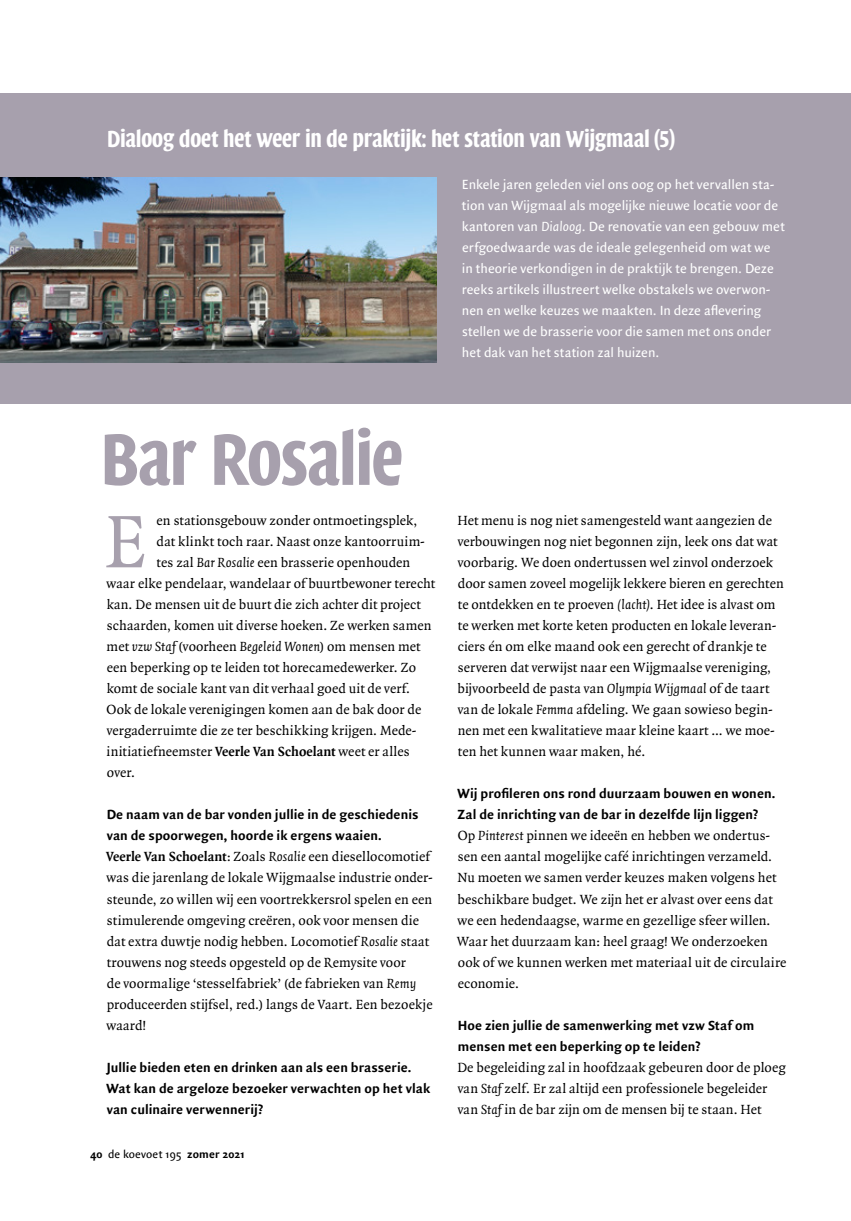
<style>
.page{position:relative;width:851px;height:1221px;background:#fff}
.page>*{position:absolute;margin:0;border:0;box-sizing:border-box;transform-origin:0 0}
.bodytekst{font:79.8px "Quadraat OT";color:#a7a0ad}
.titel_Artikel{font:600 75px "Quadraat Sa Disp OT";letter-spacing:-.02em;color:#a7a0ad}
.ondertitel_Artikel{font:600 24px "Quadraat Sa Disp OT";letter-spacing:-.005em;color:#fff}
.bodytekst-2{font:14.25px/21px "Quadraat OT";letter-spacing:.005em;color:#000}
.bodytekst_2{font:14.25px/21px "Quadraat Sans OT";color:#fff}
.bodytekst-3{font:14.25px/21px "Quadraat Sans OT Bld";letter-spacing:.005em;color:#000}
.t1{font:12px "Quadraat Sans OT";letter-spacing:.01em;color:#000}
.s1{font-style:italic}
.s2{font-weight:700}
.s3{font-family:"Quadraat Sans OT Bld"}
</style>
<div class="page">
<div style="left:0;top:94px;width:850px;height:310px;background:#a7a0ad"></div>
<img style="left:0;top:178px;width:436px;height:184px">
<p class="ondertitel_Artikel" style="left:107px;top:125px;width:569px">Dialoog doet het weer in de praktijk: het station van Wijgmaal (5)</p>
<p class="bodytekst_2" style="left:461px;top:174px;width:324px">Enkele jaren geleden viel ons oog op het vervallen sta&shy;tion van Wijgmaal als mogelijke nieuwe locatie voor de kantoren van <span class="s1">Dialoog</span>. De renovatie van een gebouw met erfgoedwaarde was de ideale gelegenheid om wat we<br>in theorie verkondigen in de praktijk te brengen. Deze reeks artikels illustreert welke obstakels we overwon&shy;nen en welke keuzes we maakten. In deze aflevering stellen we de brasserie voor die samen met ons onder het dak van het station zal huizen.</p>
<p class="titel_Artikel" style="left:101px;top:416px;width:304px">Bar Rosalie</p>
<p class="bodytekst" style="left:105px;top:498px;width:45px">E</p>
<p class="bodytekst-2" style="left:157px;top:510px;width:262px">en stationsgebouw zonder ontmoetingsplek,</p>
<p class="bodytekst-2" style="left:157px;top:531px;width:270px">dat klinkt toch raar. Naast onze kantoorruim-</p>
<p class="bodytekst-2" style="left:156px;top:552px;width:255px">tes zal <span class="s1">Bar Rosalie</span> een brasserie openhouden</p>
<p class="bodytekst-2" style="left:106px;top:573px;width:330px">waar elke pendelaar, wandelaar of buurtbewoner terecht</p>
<p class="bodytekst-2" style="left:107px;top:594px;width:315px">kan. De mensen uit de buurt die zich achter dit project</p>
<p class="bodytekst-2" style="left:107px;top:615px;width:326px">schaarden, komen uit diverse hoeken. Ze werken samen</p>
<p class="bodytekst-2" style="left:107px;top:636px;width:315px">met <span class="s1">vzw Staf</span> (voorheen <span class="s1">Begeleid Wonen</span>) om mensen met</p>
<p class="bodytekst-2" style="left:107px;top:657px;width:311px">een beperking op te leiden tot horecamedewerker. Zo</p>
<p class="bodytekst-2" style="left:107px;top:678px;width:305px">komt de sociale kant van dit verhaal goed uit de verf.</p>
<p class="bodytekst-2" style="left:107px;top:699px;width:316px">Ook de lokale verenigingen komen aan de bak door de</p>
<p class="bodytekst-2" style="left:107px;top:720px;width:311px">vergaderruimte die ze ter beschikking krijgen. Mede-</p>
<p class="bodytekst-2" style="left:107px;top:741px;width:304px">initiatiefneemster <span class="s2">Veerle Van Schoelant</span> weet er alles</p>
<p class="bodytekst-2" style="left:107px;top:762px;width:30px">over.</p>
<p class="bodytekst-3" style="left:107px;top:804px;width:313px">De naam van de bar vonden jullie in de geschiedenis van de spoorwegen, hoorde ik ergens waaien.</p>
<p class="bodytekst-2" style="left:106px;top:846px;width:328px"><span class="s2">Veerle Van Schoelant</span>: Zoals <span class="s1">Rosalie</span> een diesellocomotief was die jarenlang de lokale Wijgmaalse industrie onder&shy;steunde, zo willen wij een voortrekkersrol spelen en een stimulerende omgeving creëren, ook voor mensen die dat extra duwtje nodig hebben. Locomotief <span class="s1">Rosalie</span> staat trouwens nog steeds opgesteld op de Remysite voor<br>de voormalige ‘stesselfabriek’ (de fabrieken van <span class="s1">Remy </span>produceerden stijfsel, red.) langs de Vaart. Een bezoekje waard!</p>
<p class="bodytekst-3" style="left:107px;top:1056px;width:325px">Jullie bieden eten en drinken aan als een brasserie.<br>Wat kan de argeloze bezoeker verwachten op het vlak van culinaire verwennerij?</p>
<p class="t1" style="left:90px;top:1146px;width:156px"><span class="s3">40</span> de koevoet 195 <span class="s3">zomer 2021</span></p>
<p class="bodytekst-2" style="left:457px;top:510px;width:328px">Het menu is nog niet samengesteld want aangezien de verbouwingen nog niet begonnen zijn, leek ons dat wat voorbarig. We doen ondertussen wel zinvol onderzoek door samen zoveel mogelijk lekkere bieren en gerechten te ontdekken en te proeven <span class="s1">(lacht)</span>. Het idee is alvast om te werken met korte keten producten en lokale leveran&shy;ciers én om elke maand ook een gerecht of drankje te serveren dat verwijst naar een Wijgmaalse vereniging, bijvoorbeeld de pasta van <span class="s1">Olympia Wijgmaal</span> of de taart van de lokale <span class="s1">Femma</span> afdeling. We gaan sowieso begin&shy;nen met een kwalitatieve maar kleine kaart ... we moe&shy;ten het kunnen waar maken, hé.</p>
<p class="bodytekst-3" style="left:457px;top:783px;width:319px">Wij profileren ons rond duurzaam bouwen en wonen.<br>Zal de inrichting van de bar in dezelfde lijn liggen?</p>
<p class="bodytekst-2" style="left:457px;top:825px;width:331px">Op <span class="s1">Pinterest</span> pinnen we ideeën en hebben we ondertus&shy;sen een aantal mogelijke café inrichtingen verzameld.<br>Nu moeten we samen verder keuzes maken volgens het beschikbare budget. We zijn het er alvast over eens dat we een hedendaagse, warme en gezellige sfeer willen.<br>Waar het duurzaam kan: heel graag! We onderzoeken ook of we kunnen werken met materiaal uit de circulaire economie.</p>
<p class="bodytekst-3" style="left:457px;top:1014px;width:298px">Hoe zien jullie de samenwerking met vzw Staf om mensen met een beperking op te leiden?</p>
<p class="bodytekst-2" style="left:457px;top:1056px;width:330px">De begeleiding zal in hoofdzaak gebeuren door de ploeg van <span class="s1">Staf</span> zelf. Er zal altijd een professionele begeleider van <span class="s1">Staf</span> in de bar zijn om de mensen bij te staan. Het</p>
</div>
